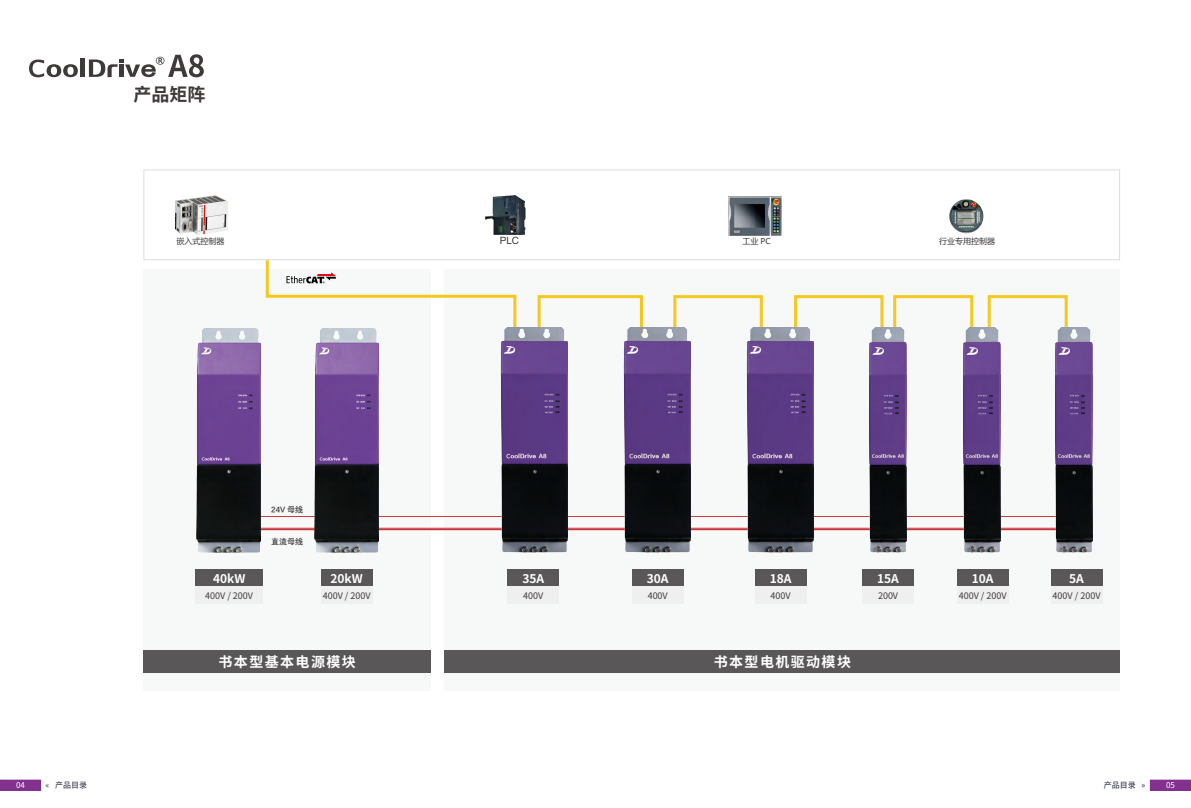
<style>
.page{position:relative;width:1191px;height:808px;background:#fff}
.page>*{position:absolute;margin:0;border:0;box-sizing:border-box;transform-origin:0 0}
.t1{font:700 18px "Source Han Sans CN";color:#3e3a39}
.t2{font:700 14px "Source Han Sans CN";letter-spacing:.1em;color:#fff}
.t3{font:700 12px "Source Han Sans CN";color:#fff}
.t4{font:10px "Arial";color:#3e3a39}
.t5{font:9px "Source Han Sans CN";color:#3e3a39}
.t6{font:8px "Microsoft Ya Hei";color:#3e3a39}
.t7{font:8px "Source Han Sans CN";color:#272744}
.t8{font:700 8px "Deng Xian";color:#3e3a39}
.t9{font:8px "Source Han Sans CN";color:#fff}
.s1{color:#3e3a39}
</style>
<div class="page">
<svg style="left:0;top:780px;width:41px;height:11px"></svg>
<svg style="left:1149px;top:780px;width:42px;height:11px"></svg>
<div style="left:445px;top:269px;width:675px;height:421px;background:#f7f8f8"></div>
<div style="left:143px;top:269px;width:288px;height:421px;background:#f7f8f8"></div>
<hr style="left:80px;top:58px;width:4px;height:19px;background:#3e3a39">
<svg style="left:29px;top:60px;width:49px;height:17px"></svg>
<div style="left:194px;top:509px;width:886px;height:14px;background:#fff;opacity:.75"></div>
<div style="left:201px;top:521px;width:884px;height:16px;background:#f8f8f8"></div>
<div style="left:205px;top:522px;width:880px;height:9px;background:#cfd0d0;opacity:.75"></div>
<img style="left:728px;top:197px;width:53px;height:39px">
<div style="left:143px;top:169px;width:977px;height:91px;border:1px solid #dcdddd"></div>
<div style="left:755px;top:570px;width:51px;height:17px;background:#595757"></div>
<div style="left:755px;top:587px;width:51px;height:17px;background:#efefef"></div>
<div style="left:632px;top:570px;width:51px;height:17px;background:#595757"></div>
<div style="left:632px;top:587px;width:51px;height:17px;background:#efefef"></div>
<div style="left:862px;top:570px;width:51px;height:17px;background:#595757"></div>
<div style="left:862px;top:587px;width:51px;height:17px;background:#efefef"></div>
<div style="left:957px;top:570px;width:51px;height:17px;background:#595757"></div>
<div style="left:957px;top:587px;width:51px;height:17px;background:#efefef"></div>
<div style="left:1051px;top:570px;width:51px;height:17px;background:#595757"></div>
<div style="left:1051px;top:587px;width:51px;height:17px;background:#efefef"></div>
<div style="left:445px;top:650px;width:675px;height:23px;background:#595757"></div>
<img style="left:960px;top:199px;width:23px;height:34px">
<svg style="left:954px;top:200px;width:8px;height:4px"></svg>
<img style="left:176px;top:195px;width:51px;height:39px">
<img style="left:485px;top:195px;width:41px;height:39px">
<div style="left:143px;top:650px;width:288px;height:23px;background:#595757"></div>
<div style="left:195px;top:570px;width:68px;height:17px;background:#595757"></div>
<div style="left:195px;top:587px;width:68px;height:17px;background:#efefef"></div>
<div style="left:508px;top:570px;width:51px;height:17px;background:#595757"></div>
<div style="left:508px;top:587px;width:51px;height:17px;background:#efefef"></div>
<div style="left:321px;top:570px;width:51px;height:17px;background:#595757"></div>
<div style="left:321px;top:587px;width:51px;height:17px;background:#efefef"></div>
<svg style="left:536px;top:295px;width:108px;height:33px"></svg>
<svg style="left:672px;top:295px;width:92px;height:33px"></svg>
<svg style="left:792px;top:295px;width:93px;height:33px"></svg>
<svg style="left:891px;top:295px;width:83px;height:33px"></svg>
<svg style="left:986px;top:295px;width:83px;height:33px"></svg>
<svg style="left:264px;top:258px;width:254px;height:86px"></svg>
<img style="left:869px;top:328px;width:37px;height:224px">
<img style="left:963px;top:328px;width:37px;height:224px">
<img style="left:1055px;top:328px;width:37px;height:224px">
<img style="left:500px;top:328px;width:67px;height:224px">
<img style="left:624px;top:328px;width:66px;height:224px">
<img style="left:746px;top:328px;width:67px;height:224px">
<img style="left:197px;top:329px;width:63px;height:223px">
<img style="left:315px;top:328px;width:63px;height:224px">
<svg style="left:89px;top:54px;width:115px;height:23px"></svg>
<h1 class="t1" style="left:134px;top:84px;width:73px">产品矩阵</h1>
<p class="t6" style="left:176px;top:235px;width:49px">嵌入式控制器</p>
<p class="t4" style="left:499px;top:234px;width:21px">PLC</p>
<p class="t6" style="left:742px;top:235px;width:30px">工业 PC</p>
<p class="t6" style="left:939px;top:235px;width:57px">行业专用控制器</p>
<p class="t8" style="left:271px;top:504px;width:34px">24V 母线</p>
<p class="t8" style="left:271px;top:536px;width:33px">直流母线</p>
<h3 class="t3" style="left:213px;top:571px;width:34px">40kW</h3>
<p class="t5" style="left:205px;top:590px;width:49px">400V / 200V</p>
<h3 class="t3" style="left:330px;top:571px;width:34px">20kW</h3>
<p class="t5" style="left:323px;top:590px;width:49px">400V / 200V</p>
<h3 class="t3" style="left:522px;top:571px;width:23px">35A</h3>
<p class="t5" style="left:523px;top:590px;width:22px">400V</p>
<h3 class="t3" style="left:647px;top:571px;width:23px">30A</h3>
<p class="t5" style="left:647px;top:590px;width:22px">400V</p>
<h3 class="t3" style="left:770px;top:571px;width:23px">18A</h3>
<p class="t5" style="left:770px;top:590px;width:22px">400V</p>
<h3 class="t3" style="left:877px;top:571px;width:23px">15A</h3>
<p class="t5" style="left:878px;top:590px;width:22px">200V</p>
<h3 class="t3" style="left:971px;top:571px;width:23px">10A</h3>
<p class="t5" style="left:958px;top:590px;width:49px">400V / 200V</p>
<h3 class="t3" style="left:1069px;top:571px;width:16px">5A</h3>
<p class="t5" style="left:1052px;top:590px;width:49px">400V / 200V</p>
<h2 class="t2" style="left:218px;top:654px;width:139px">书本型基本电源模块</h2>
<h2 class="t2" style="left:714px;top:654px;width:139px">书本型电机驱动模块</h2>
<p class="t9" style="left:16px;top:781px;width:10px">04</p>
<p class="t7" style="left:46px;top:781px;width:43px"><span class="s1">«</span> 产品目录</p>
<p class="t7" style="left:1103px;top:781px;width:43px">产品目录 »</p>
<p class="t9" style="left:1166px;top:781px;width:10px">05</p>
</div>
